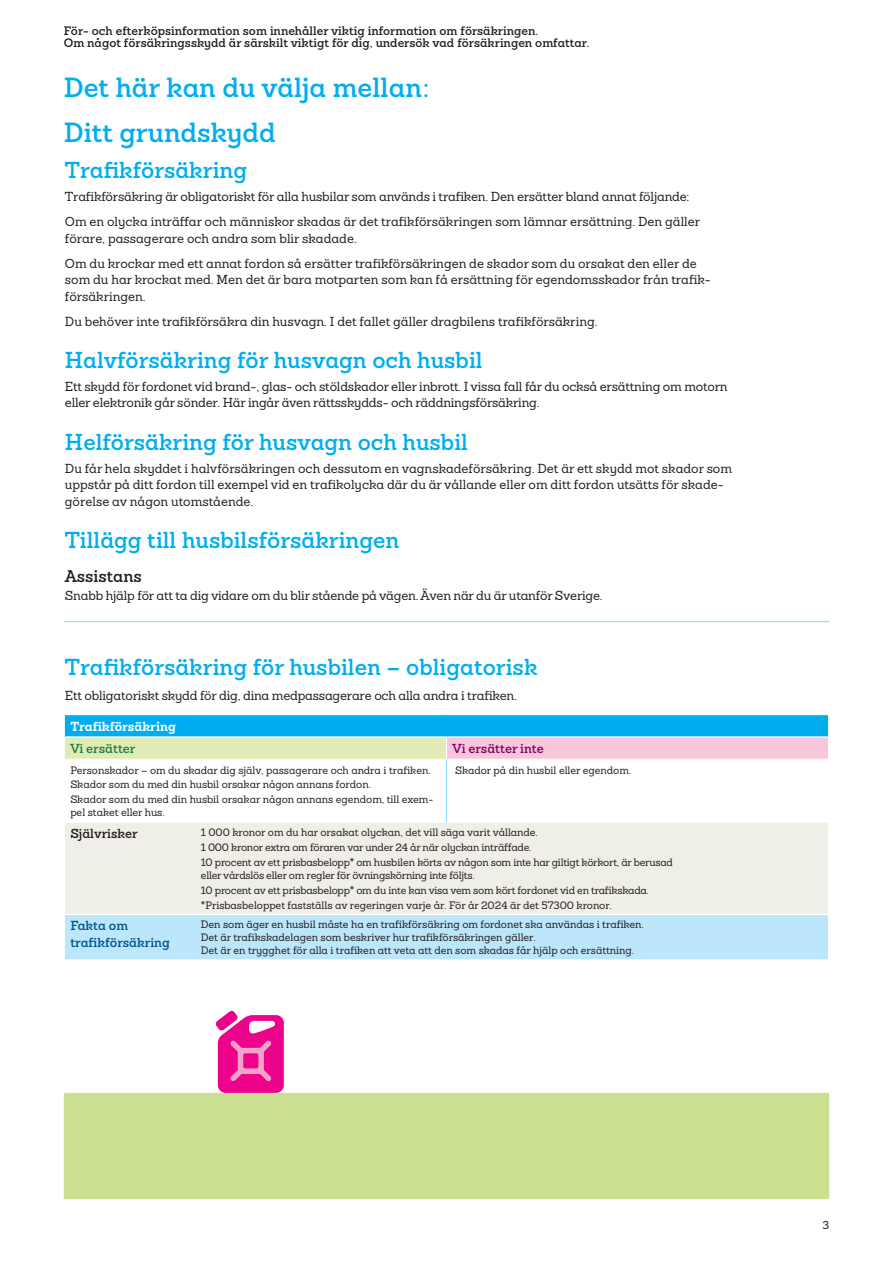
<style>
.page{position:relative;width:893px;height:1263px;background:#fff}
.page>*{position:absolute;margin:0;border:0;box-sizing:border-box;transform-origin:0 0}
.Rubrik_3_18_20__R1{font:600 27px "Sanchez Folksam";color:#00aeef}
.Rubrik_4_15_18_blå2{font:600 22.5px "Sanchez Folksam";color:#00aeef}
.Rubrik_4_15_18{font:600 22.5px "Sanchez Folksam";color:#00aeef}
.Rubrik_5_11_14__R2__avstånd_2{font:600 16.5px "Sanchez Folksam";color:#231f20}
.Brödtext_8_5_11_indrag_20_höger_avstånd_{font:500 12.75px/16.5px "Sanchez Folksam";letter-spacing:-.015em;color:#231f20}
.Brödtext_nästa_stycke_8_5_11_indrag_20{font:500 12.75px/16.5px "Sanchez Folksam";color:#231f20}
.Rubrik_6_8_5_11__R3__blå1_SemiBold{font:600 12.75px/16.5px "Sanchez Folksam";color:#00548e}
.Rubrik_6_8_5_11__R3__vit{font:700 12.75px "Sanchez Folksam";color:#fff}
.Rubrik_6_8_5_11__R3__rosa1_SemiBold{font:600 12.75px "Sanchez Folksam";color:#85015e}
.Rubik_6__8_5_11__R3__Semibold{font:600 12.75px "Sanchez Folksam";color:#231f20}
.Rubrik_6_8_5_11__R3__grön1_SemiBold{font:600 12.75px "Sanchez Folksam";color:#20813c}
.t1{font:600 12px/12.8px "Sanchez Folksam";color:#231f20}
.t2{font:500 11.25px "Sanchez Folksam";color:#231f20}
.Info_Text_nästa_stycke_7_8_5{font:500 10.5px/12.8px "Sanchez Folksam";letter-spacing:-.005em;color:#231f20}
.Info_Text_nästa_stycke_7_8_5-2{font:500 10.5px/12.8px "Sanchez Folksam";letter-spacing:-.025em;color:#231f20}
</style>
<div class="page">
<div style="left:64px;top:715px;width:765px;height:22px;background:#00aeef"></div>
<div style="left:64px;top:737px;width:382px;height:22px;background:#e0ebb6"></div>
<div style="left:446px;top:737px;width:383px;height:22px;background:#f8c7dc"></div>
<div style="left:65px;top:823px;width:763px;height:91px;background:#efeee7"></div>
<div style="left:65px;top:915px;width:763px;height:44px;background:#bce6fa"></div>
<hr style="left:64px;top:736px;width:131px;height:1px;background:#fff">
<svg style="left:64px;top:714px;width:1px;height:45px"></svg>
<hr style="left:195px;top:736px;width:251px;height:1px;background:#fff">
<hr style="left:446px;top:736px;width:383px;height:1px;background:#fff">
<svg style="left:446px;top:737px;width:1px;height:22px"></svg>
<svg style="left:828px;top:714px;width:1px;height:45px"></svg>
<hr style="left:194px;top:823px;width:1px;height:91px;background:#efeee7">
<hr style="left:194px;top:915px;width:1px;height:44px;background:#bce6fa">
<hr style="left:446px;top:760px;width:1px;height:62px;background:#8dd7f7">
<hr style="left:64px;top:621px;width:765px;height:1px;background:#8dd7f7">
<div style="left:64px;top:1093px;width:765px;height:106px;background:#c9e093"></div>
<svg style="left:216px;top:1011px;width:68px;height:82px;background:#f03ba4"></svg>
<p class="t1" style="left:64px;top:24px;width:527px">För- och efterköpsinformation som innehåller viktig information om försäkringen.<br>Om något försäkringsskydd är särskilt viktigt för dig, undersök vad försäkringen omfattar.</p>
<p class="Rubrik_3_18_20__R1" style="left:64px;top:69px;width:367px">Det här kan du välja mellan:</p>
<p class="Rubrik_3_18_20__R1" style="left:64px;top:114px;width:214px">Ditt grundskydd</p>
<p class="Rubrik_4_15_18_blå2" style="left:65px;top:155px;width:184px">Trafikförsäkring</p>
<p class="Brödtext_8_5_11_indrag_20_höger_avstånd_" style="left:65px;top:188px;width:626px">Trafikförsäkring är obligatoriskt för alla husbilar som används i trafiken. Den ersätter bland annat följande:</p>
<p class="Brödtext_nästa_stycke_8_5_11_indrag_20" style="left:65px;top:213px;width:637px">Om en olycka inträffar och människor skadas är det trafikförsäkringen som lämnar ersättning. Den gäller förare, passagerare och andra som blir skadade.</p>
<p class="Brödtext_nästa_stycke_8_5_11_indrag_20" style="left:65px;top:255px;width:647px">Om du krockar med ett annat fordon så ersätter trafikförsäkringen de skador som du orsakat den eller de som du har krockat med. Men det är bara motparten som kan få ersättning för egendomsskador från trafik&shy;försäkringen.</p>
<p class="Brödtext_nästa_stycke_8_5_11_indrag_20" style="left:65px;top:313px;width:534px">Du behöver inte trafikförsäkra din husvagn. I det fallet gäller dragbilens trafikförsäkring.</p>
<p class="Rubrik_4_15_18_blå2" style="left:65px;top:345px;width:419px">Halvförsäkring för husvagn och husbil</p>
<p class="Brödtext_8_5_11_indrag_20_höger_avstånd_" style="left:65px;top:378px;width:664px">Ett skydd för fordonet vid brand-, glas- och stöldskador eller inbrott. I vissa fall får du också ersättning om motorn eller elektronik går sönder. Här ingår även rättsskydds- och räddningsförsäkring.</p>
<p class="Rubrik_4_15_18_blå2" style="left:65px;top:427px;width:405px">Helförsäkring för husvagn och husbil</p>
<p class="Brödtext_8_5_11_indrag_20_höger_avstånd_" style="left:65px;top:460px;width:669px">Du får hela skyddet i halvförsäkringen och dessutom en vagnskadeförsäkring. Det är ett skydd mot skador som uppstår på ditt fordon till exempel vid en trafikolycka där du är vållande eller om ditt fordon utsätts för skade&shy;görelse av någon utomstående.</p>
<p class="Rubrik_4_15_18" style="left:65px;top:525px;width:336px">Tillägg till husbilsförsäkringen</p>
<p class="Rubrik_5_11_14__R2__avstånd_2" style="left:65px;top:565px;width:78px">Assistans</p>
<p class="Brödtext_8_5_11_indrag_20_höger_avstånd_" style="left:65px;top:587px;width:539px">Snabb hjälp för att ta dig vidare om du blir stående på vägen. Även när du är utanför Sverige.</p>
<p class="Rubrik_4_15_18_blå2" style="left:65px;top:652px;width:474px">Trafikförsäkring för husbilen – obligatorisk</p>
<p class="Brödtext_8_5_11_indrag_20_höger_avstånd_" style="left:65px;top:687px;width:454px">Ett obligatoriskt skydd för dig, dina medpassagerare och alla andra i trafiken.</p>
<p class="Rubrik_6_8_5_11__R3__vit" style="left:70px;top:717px;width:107px">Trafikförsäkring</p>
<p class="Rubrik_6_8_5_11__R3__grön1_SemiBold" style="left:70px;top:740px;width:67px">Vi ersätter</p>
<p class="Rubrik_6_8_5_11__R3__rosa1_SemiBold" style="left:452px;top:740px;width:93px">Vi ersätter inte</p>
<p class="Info_Text_nästa_stycke_7_8_5" style="left:70px;top:763px;width:362px">Personskador – om du skadar dig själv, passagerare och andra i trafiken.</p>
<p class="Info_Text_nästa_stycke_7_8_5" style="left:70px;top:778px;width:302px">Skador som du med din husbil orsakar någon annans fordon.</p>
<p class="Info_Text_nästa_stycke_7_8_5" style="left:70px;top:793px;width:365px">Skador som du med din husbil orsakar någon annans egendom, till exem&shy;pel staket eller hus.</p>
<p class="Info_Text_nästa_stycke_7_8_5" style="left:455px;top:763px;width:178px">Skador på din husbil eller egendom.</p>
<p class="Rubik_6__8_5_11__R3__Semibold" style="left:70px;top:825px;width:69px">Självrisker</p>
<p class="Info_Text_nästa_stycke_7_8_5" style="left:201px;top:826px;width:339px">1 000 kronor om du har orsakat olyckan, det vill säga varit vållande.</p>
<p class="Info_Text_nästa_stycke_7_8_5-2" style="left:201px;top:841px;width:332px">1 000 kronor extra om föraren var under 24 år när olyckan inträffade.</p>
<p class="Info_Text_nästa_stycke_7_8_5-2" style="left:201px;top:856px;width:473px">10 procent av ett prisbasbelopp* om husbilen körts av någon som inte har giltigt körkort, är berusad eller vårdslös eller om regler för övningskörning inte följts.</p>
<p class="Info_Text_nästa_stycke_7_8_5-2" style="left:201px;top:883px;width:449px">10 procent av ett prisbasbelopp* om du inte kan visa vem som kört fordonet vid en trafikskada.</p>
<p class="Info_Text_nästa_stycke_7_8_5" style="left:201px;top:898px;width:412px">*Prisbasbeloppet fastställs av regeringen varje år. För år 2024 är det 57300 kronor.</p>
<p class="Rubrik_6_8_5_11__R3__blå1_SemiBold" style="left:70px;top:917px;width:101px">Fakta om trafikförsäkring</p>
<p class="Info_Text_nästa_stycke_7_8_5" style="left:201px;top:918px;width:445px">Den som äger en husbil måste ha en trafikförsäkring om fordonet ska användas i trafiken.<br>Det är trafikskadelagen som beskriver hur trafikförsäkringen gäller.<br>Det är en trygghet för alla i trafiken att veta att den som skadas får hjälp och ersättning.</p>
<p class="t2" style="left:822px;top:1218px;width:8px">3</p>
</div>
